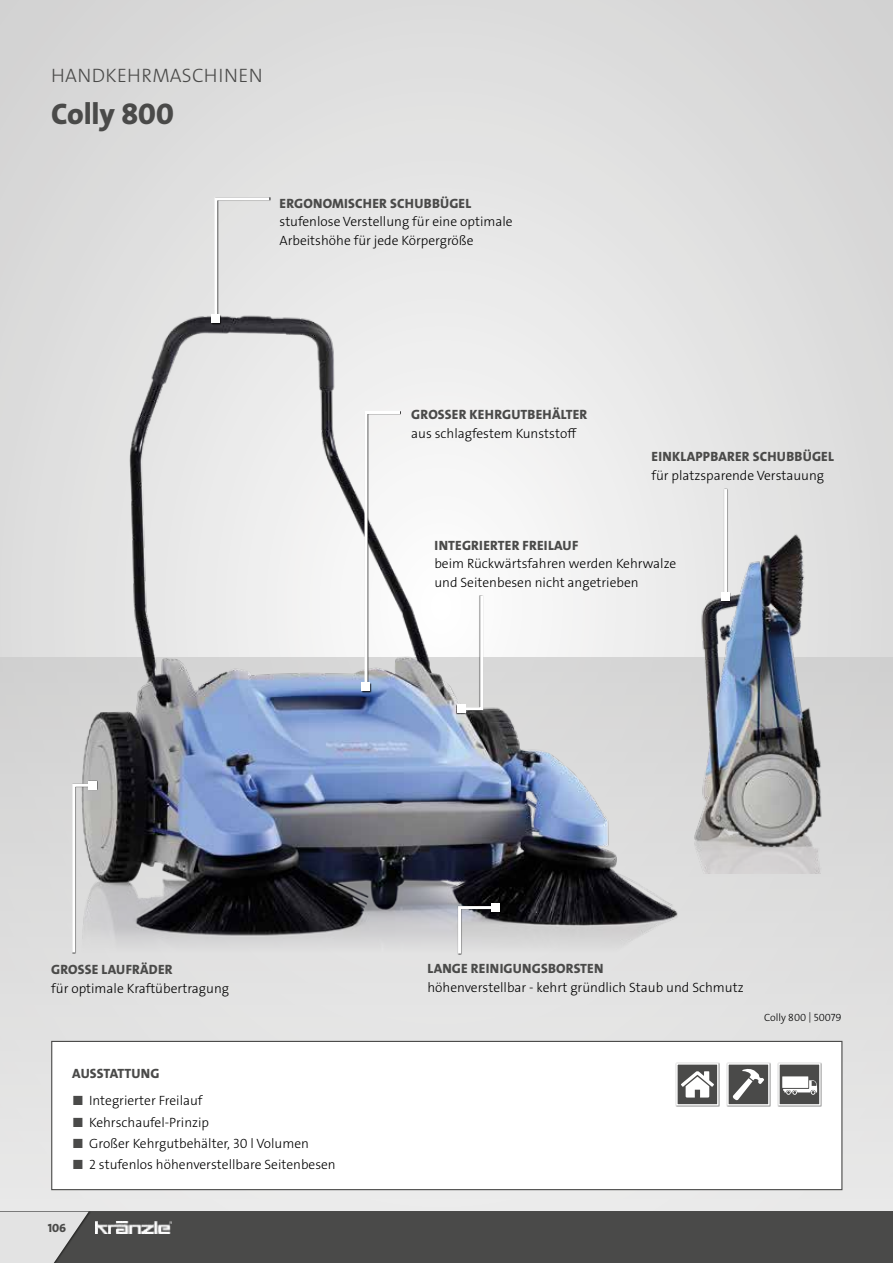
<style>
.page{position:relative;width:893px;height:1263px;background:#fff}
.page>*{position:absolute;margin:0;border:0;box-sizing:border-box;transform-origin:0 0}
.t1{font:30px "The Sans LP8 Ex Bld";letter-spacing:-.005em;color:#4a4a49}
.t2{font:19.5px "The Sans LP3 Lig";letter-spacing:.015em;color:#4a4a49}
.t3{font:13.5px/18.8px "The Sans LP3 Lig";color:#000}
.t4{font:13.5px "The Sans LP8 Ex Bld";letter-spacing:.015em;color:#4a4a49}
.t5{font:12px "The Sans LP8 Ex Bld";color:#4a4a49}
.t6{font:10.5px "The Sans LP3 Lig";color:#000}
.s1{color:#4a4a49}
</style>
<div class="page">
<div style="left:0;top:0;width:893px;height:1224px;background:#dbdbdb"></div>
<div style="left:0;top:657px;width:893px;height:606px;background:linear-gradient(to bottom,#d1d1d1,#eaeaea)"></div>
<div style="left:0;top:1211px;width:893px;height:52px;background:#4a4a49"></div>
<svg style="left:0;top:1211px;width:89px;height:52px"></svg>
<img style="left:95px;top:1221px;width:77px;height:12px">
<img style="left:51px;top:188px;width:764px;height:844px">
<img style="left:652px;top:487px;width:190px;height:386px">
<div style="left:51px;top:1041px;width:791px;height:149px;background:#fff;border:1px solid #4a4a49"></div>
<div style="left:72px;top:781px;width:26px;height:173px;background:#000;opacity:.8"></div>
<svg style="left:71px;top:782px;width:25px;height:173px"></svg>
<div style="left:88px;top:781px;width:9px;height:8px;background:#fff"></div>
<div style="left:361px;top:411px;width:40px;height:282px;background:#000;opacity:.8"></div>
<svg style="left:363px;top:409px;width:40px;height:281px;background:#dbdbdd"></svg>
<div style="left:362px;top:682px;width:8px;height:9px;background:#fff"></div>
<div style="left:458px;top:903px;width:43px;height:52px;background:#000;opacity:.8"></div>
<svg style="left:457px;top:904px;width:41px;height:53px"></svg>
<div style="left:491px;top:903px;width:8px;height:9px;background:#fff"></div>
<div style="left:211px;top:197px;width:60px;height:127px;background:#000;opacity:.8"></div>
<svg style="left:213px;top:196px;width:59px;height:126px"></svg>
<div style="left:211px;top:314px;width:9px;height:9px;background:#fff"></div>
<div style="left:456px;top:595px;width:27px;height:120px;background:#000;opacity:.8"></div>
<svg style="left:458px;top:592px;width:27px;height:120px"></svg>
<div style="left:457px;top:705px;width:9px;height:8px;background:#fff"></div>
<div style="left:721px;top:489px;width:10px;height:113px;background:#000;opacity:.8"></div>
<hr style="left:724px;top:489px;width:3px;height:108px;background:#fff">
<div style="left:721px;top:592px;width:9px;height:9px;background:#fff"></div>
<div style="left:676px;top:1063px;width:44px;height:44px;background:#bfbfbf"></div>
<div style="left:676px;top:1063px;width:43px;height:43px;background:#4a4a49;border:2px solid #fff"></div>
<svg style="left:681px;top:1071px;width:33px;height:26px"></svg>
<div style="left:778px;top:1063px;width:44px;height:44px;background:#bfbfbf"></div>
<div style="left:778px;top:1063px;width:43px;height:43px;background:#4a4a49;border:2px solid #fff"></div>
<svg style="left:783px;top:1080px;width:34px;height:15px"></svg>
<div style="left:782px;top:1076px;width:26px;height:12px;background:#fff"></div>
<div style="left:727px;top:1063px;width:44px;height:44px;background:#bfbfbf"></div>
<div style="left:727px;top:1063px;width:43px;height:43px;background:#4a4a49;border:2px solid #fff"></div>
<svg style="left:732px;top:1069px;width:32px;height:32px"></svg>
<h2 class="t2" style="left:51px;top:63px;width:213px">HANDKEHRMASCHINEN</h2>
<h1 class="t1" style="left:51px;top:95px;width:124px">Colly 800</h1>
<p class="t4" style="left:280px;top:194px;width:193px">ERGONOMISCHER SCHUBBÜGEL</p>
<p class="t3" style="left:280px;top:213px;width:235px">stufenlose Verstellung für eine optimale<br>Arbeitshöhe für jede Körpergröße</p>
<p class="t4" style="left:411px;top:406px;width:177px">GROSSER KEHRGUTBEHÄLTER</p>
<p class="t3" style="left:411px;top:424px;width:167px">aus schlagfestem Kunststoff</p>
<p class="t4" style="left:651px;top:448px;width:184px">EINKLAPPBARER SCHUBBÜGEL</p>
<p class="t3" style="left:651px;top:466px;width:174px">für platzsparende Verstauung</p>
<p class="t4" style="left:434px;top:536px;width:145px">INTEGRIERTER FREILAUF</p>
<p class="t3" style="left:434px;top:555px;width:243px">beim Rückwärtsfahren werden Kehrwalze und Seitenbesen nicht angetrieben</p>
<p class="t4" style="left:51px;top:960px;width:123px">GROSSE LAUFRÄDER</p>
<p class="t3" style="left:51px;top:979px;width:179px">für optimale Kraftübertragung</p>
<p class="t4" style="left:428px;top:960px;width:177px">LANGE REINIGUNGSBORSTEN</p>
<p class="t3" style="left:427px;top:978px;width:318px">höhenverstellbar - kehrt gründlich Staub und Schmutz</p>
<p class="t6" style="left:764px;top:1010px;width:79px">Colly 800 | 50079</p>
<p class="t4" style="left:72px;top:1065px;width:89px">AUSSTATTUNG</p>
<p class="t3" style="left:72px;top:1091px;width:132px"><span class="s1">■</span> Integrierter Freilauf</p>
<p class="t3" style="left:72px;top:1113px;width:138px"><span class="s1">■</span> Kehrschaufel-Prinzip</p>
<p class="t3" style="left:72px;top:1134px;width:238px"><span class="s1">■</span> Großer Kehrgutbehälter, 30 l Volumen</p>
<p class="t3" style="left:72px;top:1155px;width:265px"><span class="s1">■</span> 2 stufenlos höhenverstellbare Seitenbesen</p>
<p class="t5" style="left:48px;top:1220px;width:20px">106</p>
</div>
